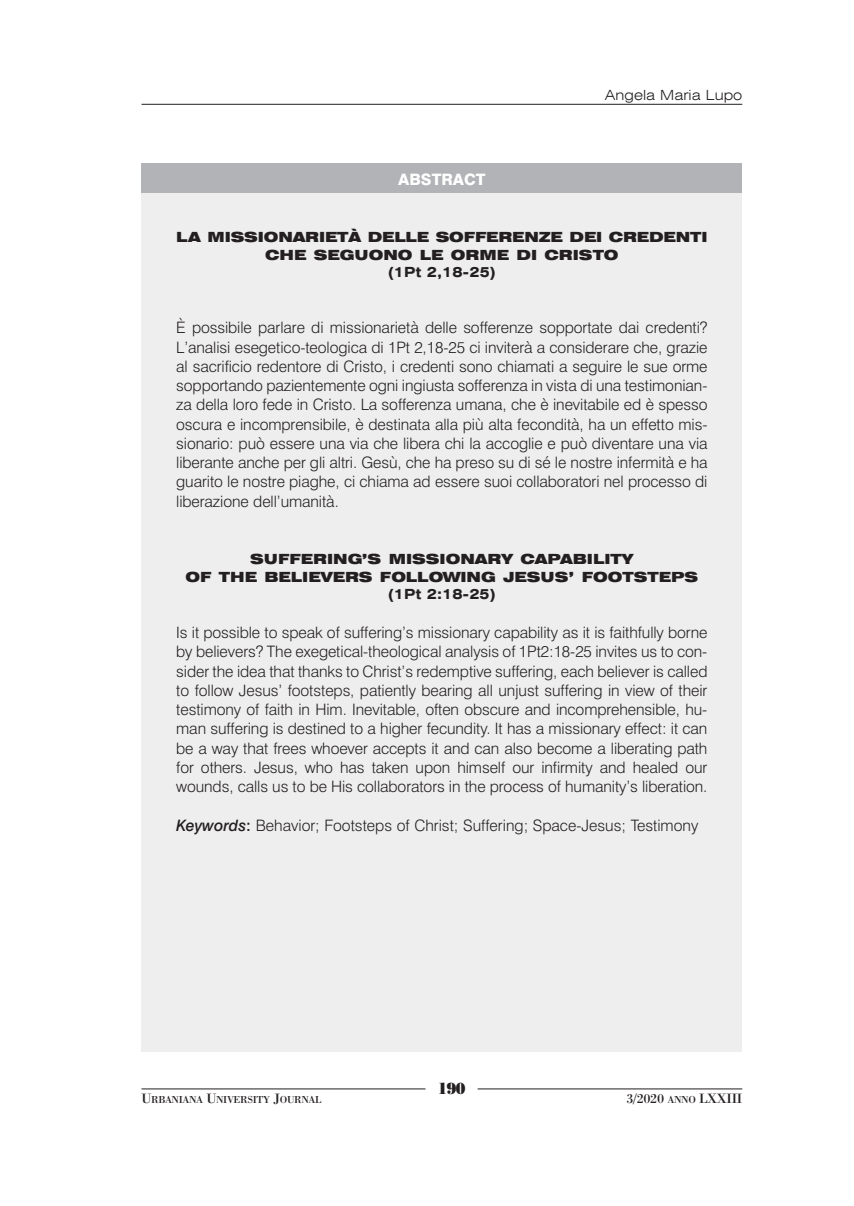
<style>
.page{position:relative;width:854px;height:1206px;background:#fff}
.page>*{position:absolute;margin:0;border:0;box-sizing:border-box;transform-origin:0 0}
.t1{font:16.1px "Bodoni Poster";color:#231f20;scale:.9 1}
.t2{font:300 15.75px/19.2px "Swiss 721 BT";letter-spacing:-.005em;color:#231f20;text-align:justify}
.t3{font:800 15.75px "Swiss 721 BT";color:#fff}
.t4{font:900 expanded 14px/17.5px "Swiss 721 BT";color:#231f20;text-align:center}
.t5{font:700 expanded 14px "Swiss 721 BT";color:#231f20}
.t6{font:14px "Bodoni BT";letter-spacing:-.025em;color:#231f20}
.t7{font:300 expanded 14px "Swiss 721 BT";color:#231f20}
.t8{font:10.5px "Bodoni BT";letter-spacing:-.035em;color:#231f20}
.s1{font-weight:500;font-style:italic}
.s2{font-weight:500}
.s3{font-size:14px}
.s4{font-size:10.5px}
</style>
<div class="page">
<hr style="left:141px;top:104px;width:601px;height:1px;background:#231f20">
<hr style="left:141px;top:1088px;width:284px;height:1px;background:#231f20">
<hr style="left:477px;top:1088px;width:265px;height:1px;background:#231f20">
<div style="left:141px;top:163px;width:601px;height:888px;background:#eeeeef"></div>
<div style="left:141px;top:163px;width:601px;height:29px;background:#b2b3b7"></div>
<p class="t3" style="left:398px;top:173px;width:89px">ABSTRACT</p>
<p class="t7" style="left:604px;top:89px;width:139px">Angela Maria Lupo</p>
<p class="t4" style="left:176px;top:229px;width:532px">LA MISSIONARIETÀ DELLE SOFFERENZE DEI CREDENTI<br>CHE SEGUONO LE ORME DI CRISTO</p>
<p class="t5" style="left:387px;top:267px;width:110px">(1Pt 2,18-25)</p>
<p class="t2" style="left:176px;top:320px;width:532px">È possibile parlare di missionarietà delle sofferenze sopportate dai credenti?<br>L’analisi esegetico-teologica di 1Pt 2,18-25 ci inviterà a considerare che, grazie al sacrificio redentore di Cristo, i credenti sono chiamati a seguire le sue orme sopportando pazientemente ogni ingiusta sofferenza in vista di una testimonian&shy;za della loro fede in Cristo. La sofferenza umana, che è inevitabile ed è spesso oscura e incomprensibile, è destinata alla più alta fecondità, ha un effetto mis&shy;sionario: può essere una via che libera chi la accoglie e può diventare una via liberante anche per gli altri. Gesù, che ha preso su di sé le nostre infermità e ha guarito le nostre piaghe, ci chiama ad essere suoi collaboratori nel processo di liberazione dell’umanità.</p>
<p class="t4" style="left:185px;top:551px;width:514px">SUFFERING’S MISSIONARY CAPABILITY<br>OF THE BELIEVERS FOLLOWING JESUS’ FOOTSTEPS</p>
<p class="t5" style="left:387px;top:589px;width:110px">(1Pt 2:18-25)</p>
<p class="t2" style="left:176px;top:624px;width:532px">Is it possible to speak of suffering’s missionary capability as it is faithfully borne by believers? The exegetical-theological analysis of 1Pt2:18-25 invites us to con&shy;sider the idea that thanks to Christ’s redemptive suffering, each believer is called to follow Jesus’ footsteps, patiently bearing all unjust suffering in view of their testimony of faith in Him. Inevitable, often obscure and incomprehensible, hu&shy;man suffering is destined to a higher fecundity. It has a missionary effect: it can be a way that frees whoever accepts it and can also become a liberating path for others. Jesus, who has taken upon himself our infirmity and healed our wounds, calls us to be His collaborators in the process of humanity’s liberation.</p>
<p class="t2" style="left:176px;top:817px;width:523px"><span class="s1">Keywords</span><span class="s2">:</span> Behavior; Footsteps of Christ; Suffering; Space-Jesus; Testimony</p>
<p class="t1" style="left:438px;top:1083px;width:32px">190</p>
<p class="t8" style="left:141px;top:1095px;width:181px"><span class="s3">U</span>RBANIANA <span class="s3">U</span>NIVERSITY <span class="s3">J</span>OURNAL</p>
<p class="t6" style="left:626px;top:1093px;width:117px">3/2020 <span class="s4">ANNO</span> LXXIII</p>
</div>
